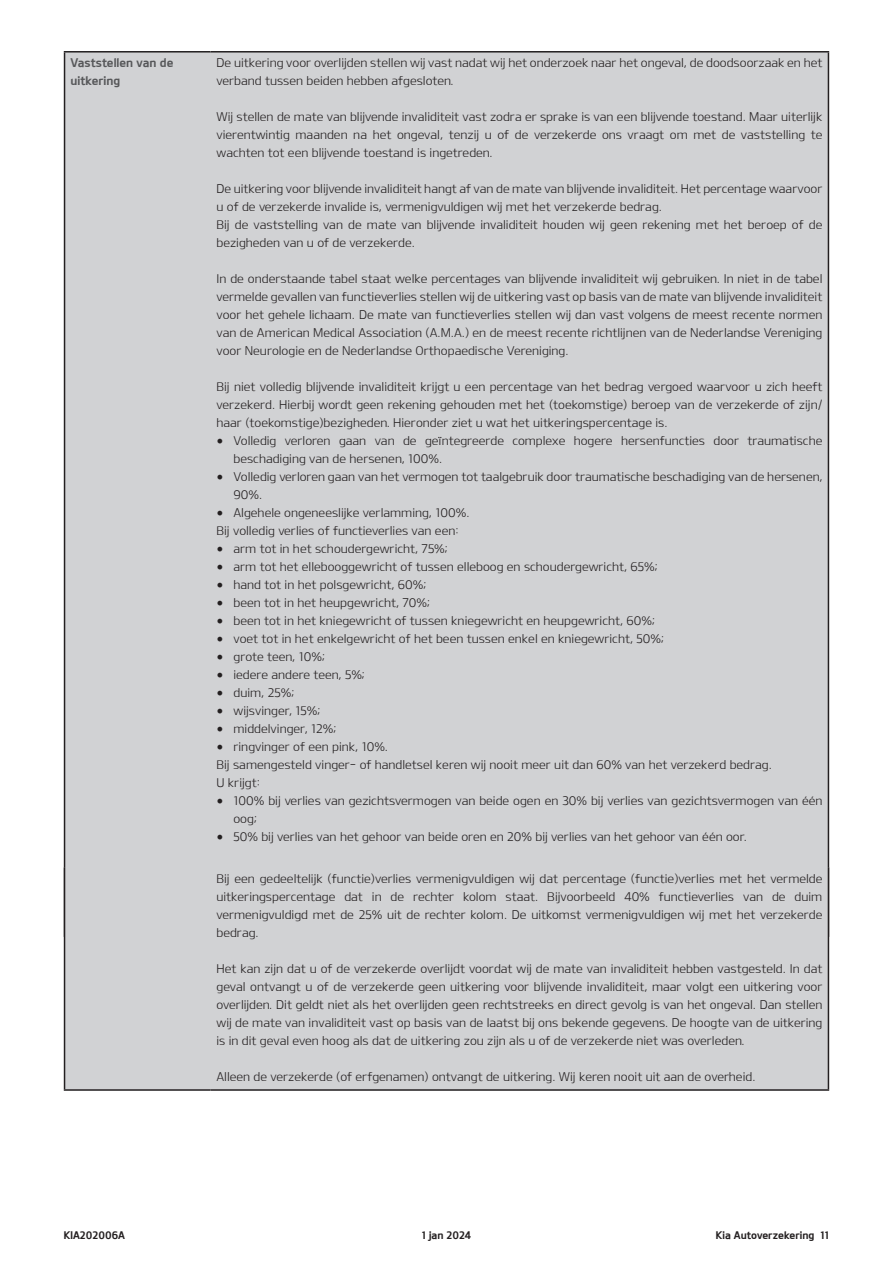
<style>
.page{position:relative;width:893px;height:1263px;background:#fff}
.page>*{position:absolute;margin:0;border:0;box-sizing:border-box;transform-origin:0 0}
.t1{font:12px/18px "KIAL";color:#231f20}
.t2{font:12px/18px "KIAB";color:#57585a}
.t3{font:10.5px "KIAB";color:#231f20}
.s1{font-family:"Minion Pro";font-size:18px}
</style>
<div class="page">
<div style="left:65px;top:53px;width:763px;height:814px;background:#d1d2d4"></div>
<hr style="left:64px;top:53px;width:1px;height:884px;background:#231f20">
<hr style="left:64px;top:51px;width:146px;height:2px;background:#231f20">
<hr style="left:210px;top:51px;width:619px;height:2px;background:#231f20">
<hr style="left:828px;top:53px;width:1px;height:884px;background:#231f20">
<div style="left:65px;top:867px;width:763px;height:222px;background:#d1d2d4"></div>
<hr style="left:64px;top:867px;width:1px;height:222px;background:#231f20">
<hr style="left:64px;top:1089px;width:146px;height:2px;background:#231f20">
<hr style="left:828px;top:867px;width:1px;height:222px;background:#231f20">
<hr style="left:210px;top:1089px;width:619px;height:2px;background:#231f20">
<p class="t2" style="left:71px;top:53px;width:104px">Vaststellen van de uitkering</p>
<p class="t1" style="left:216px;top:53px;width:607px">De uitkering voor overlijden stellen wij vast nadat wij het onderzoek naar het ongeval, de doodsoorzaak en het verband tussen beiden hebben afgesloten.</p>
<p class="t1" style="left:216px;top:107px;width:607px;text-align:justify">Wij stellen de mate van blijvende invaliditeit vast zodra er sprake is van een blijvende toestand. Maar uiterlijk vierentwintig maanden na het ongeval, tenzij u of de verzekerde ons vraagt om met de vaststelling te wachten tot een blijvende toestand is ingetreden.</p>
<p class="t1" style="left:216px;top:179px;width:607px">De uitkering voor blijvende invaliditeit hangt af van de mate van blijvende invaliditeit. Het percentage waarvoor u of de verzekerde invalide is, vermenigvuldigen wij met het verzekerde bedrag.</p>
<p class="t1" style="left:216px;top:215px;width:607px">Bij de vaststelling van de mate van blijvende invaliditeit houden wij geen rekening met het beroep of de bezigheden van u of de verzekerde.</p>
<p class="t1" style="left:216px;top:269px;width:607px;text-align:justify">In de onderstaande tabel staat welke percentages van blijvende invaliditeit wij gebruiken. In niet in de tabel vermelde gevallen van functieverlies stellen wij de uitkering vast op basis van de mate van blijvende invaliditeit voor het gehele lichaam. De mate van functieverlies stellen wij dan vast volgens de meest recente normen van de American Medical Association (A.M.A.) en de meest recente richtlijnen van de Nederlandse Vereniging voor Neurologie en de Nederlandse Orthopaedische Vereniging.</p>
<p class="t1" style="left:216px;top:377px;width:607px;text-align:justify">Bij niet volledig blijvende invaliditeit krijgt u een percentage van het bedrag vergoed waarvoor u zich heeft verzekerd. Hierbij wordt geen rekening gehouden met het (toekomstige) beroep van de verzekerde of zijn/ haar (toekomstige)bezigheden. Hieronder ziet u wat het uitkeringspercentage is.</p>
<p class="t1" style="left:233px;top:431px;width:590px;text-indent:-17px"><span class="s1">•</span> Volledig verloren gaan van de geïntegreerde complexe hogere hersenfuncties door traumatische beschadiging van de hersenen, 100%.</p>
<p class="t1" style="left:233px;top:467px;width:590px;text-indent:-17px"><span class="s1">•</span> Volledig verloren gaan van het vermogen tot taalgebruik door traumatische beschadiging van de hersenen,<br>90%.</p>
<p class="t1" style="left:216px;top:503px;width:254px"><span class="s1">•</span> Algehele ongeneeslijke verlamming, 100%.</p>
<p class="t1" style="left:216px;top:521px;width:244px">Bij volledig verlies of functieverlies van een:</p>
<p class="t1" style="left:216px;top:539px;width:233px"><span class="s1">•</span> arm tot in het schoudergewricht, 75%;</p>
<p class="t1" style="left:216px;top:557px;width:443px"><span class="s1">•</span> arm tot het ellebooggewricht of tussen elleboog en schoudergewricht, 65%;</p>
<p class="t1" style="left:216px;top:575px;width:211px"><span class="s1">•</span> hand tot in het polsgewricht, 60%;</p>
<p class="t1" style="left:216px;top:593px;width:215px"><span class="s1">•</span> been tot in het heupgewricht, 70%;</p>
<p class="t1" style="left:216px;top:611px;width:440px"><span class="s1">•</span> been tot in het kniegewricht of tussen kniegewricht en heupgewricht, 60%;</p>
<p class="t1" style="left:216px;top:629px;width:449px"><span class="s1">•</span> voet tot in het enkelgewricht of het been tussen enkel en kniegewricht, 50%;</p>
<p class="t1" style="left:216px;top:647px;width:110px"><span class="s1">•</span> grote teen, 10%;</p>
<p class="t1" style="left:216px;top:665px;width:150px"><span class="s1">•</span> iedere andere teen, 5%;</p>
<p class="t1" style="left:216px;top:683px;width:79px"><span class="s1">•</span> duim, 25%;</p>
<p class="t1" style="left:216px;top:701px;width:105px"><span class="s1">•</span> wijsvinger, 15%;</p>
<p class="t1" style="left:216px;top:719px;width:121px"><span class="s1">•</span> middelvinger, 12%;</p>
<p class="t1" style="left:216px;top:737px;width:173px"><span class="s1">•</span> ringvinger of een pink, 10%.</p>
<p class="t1" style="left:216px;top:755px;width:557px">Bij samengesteld vinger- of handletsel keren wij nooit meer uit dan 60% van het verzekerd bedrag.</p>
<p class="t1" style="left:216px;top:773px;width:45px">U krijgt:</p>
<p class="t1" style="left:233px;top:791px;width:590px;text-indent:-17px"><span class="s1">•</span> 100% bij verlies van gezichtsvermogen van beide ogen en 30% bij verlies van gezichtsvermogen van één oog;</p>
<p class="t1" style="left:216px;top:827px;width:532px"><span class="s1">•</span> 50% bij verlies van het gehoor van beide oren en 20% bij verlies van het gehoor van één oor.</p>
<p class="t1" style="left:216px;top:869px;width:607px;text-align:justify">Bij een gedeeltelijk (functie)verlies vermenigvuldigen wij dat percentage (functie)verlies met het vermelde uitkeringspercentage dat in de rechter kolom staat. Bijvoorbeeld 40% functieverlies van de duim vermenigvuldigd met de 25% uit de rechter kolom. De uitkomst vermenigvuldigen wij met het verzekerde bedrag.</p>
<p class="t1" style="left:216px;top:959px;width:607px;text-align:justify">Het kan zijn dat u of de verzekerde overlijdt voordat wij de mate van invaliditeit hebben vastgesteld. In dat geval ontvangt u of de verzekerde geen uitkering voor blijvende invaliditeit, maar volgt een uitkering voor overlijden. Dit geldt niet als het overlijden geen rechtstreeks en direct gevolg is van het ongeval. Dan stellen wij de mate van invaliditeit vast op basis van de laatst bij ons bekende gegevens. De hoogte van de uitkering is in dit geval even hoog als dat de uitkering zou zijn als u of de verzekerde niet was overleden.</p>
<p class="t1" style="left:216px;top:1067px;width:540px">Alleen de verzekerde (of erfgenamen) ontvangt de uitkering. Wij keren nooit uit aan de overheid.</p>
<p class="t3" style="left:64px;top:1228px;width:63px">KIA202006A</p>
<p class="t3" style="left:422px;top:1228px;width:51px">1 jan 2024</p>
<p class="t3" style="left:716px;top:1228px;width:115px">Kia Autoverzekering 11</p>
</div>
